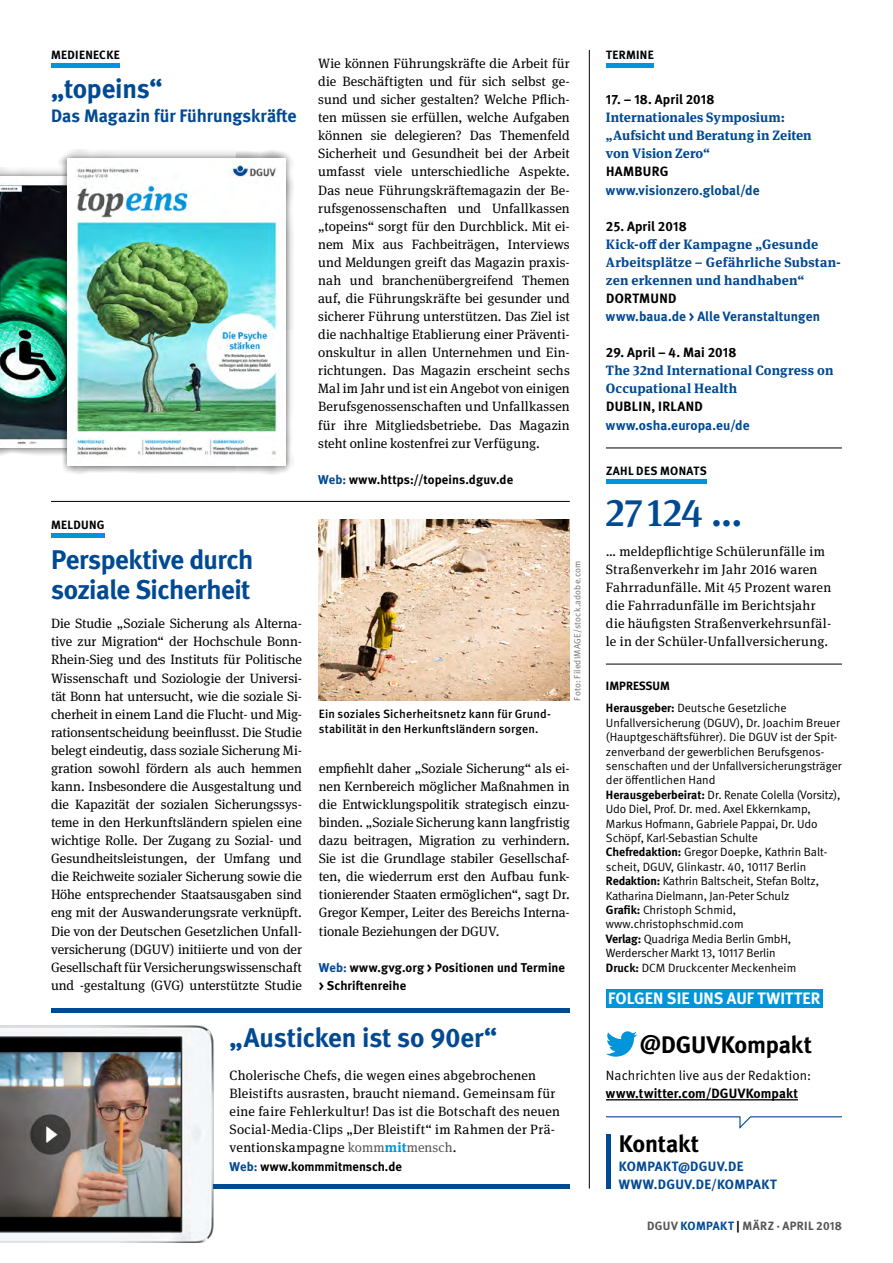
<style>
.page{position:relative;width:893px;height:1263px;background:#fff}
.page>*{position:absolute;margin:0;border:0;box-sizing:border-box;transform-origin:0 0}
.Zahl_des_Monats{font:500 39px "DGUV Meta Serif";color:#004993}
.Headline__Seite_4{font:700 27px/30px "DGUV Meta";letter-spacing:-.015em;color:#004993}
.Headline__Twitter{font:700 24px "DGUV Meta";letter-spacing:-.005em;color:#000}
.Headline__Kontakt{font:700 24px "DGUV Meta";letter-spacing:-.01em;color:#000}
.Headline__Seite_4-2{font:700 18px "DGUV Meta";color:#004993}
.Rubrik__Twitter{font:700 16.5px "DGUV Meta";letter-spacing:.005em;color:#fff}
.Fließtext{font:13.5px/18px "DGUV Meta Serif";letter-spacing:-.005em;color:#000;text-align:justify}
.Erster_Absatz{font:13.5px/18px "DGUV Meta Serif";letter-spacing:.005em;color:#000;text-align:justify}
.Erster_Absatz__links{font:13.5px/18px "DGUV Meta Serif";letter-spacing:.02em;color:#000}
.Termin__Titel{font:700 13.5px/18px "DGUV Meta Serif";letter-spacing:.01em;color:#004993}
.Termin__Link{font:700 13.5px "DGUV Meta";letter-spacing:.005em;color:#004993}
.Weblink{font:13.5px/18px "DGUV Meta";letter-spacing:.005em;color:#000}
.Termin__Datum{font:700 13.5px "DGUV Meta";letter-spacing:.005em;color:#000}
.Kontakt__Links{font:700 13.5px "DGUV Meta";letter-spacing:.02em;color:#004993}
.Termin__Location{font:700 13.5px "DGUV Meta";letter-spacing:.025em;color:#000}
.Weblink-2{font:700 12.75px/18px "DGUV Meta";letter-spacing:.005em;color:#000}
.Impressum{font:12px/14.4px "DGUV Meta";letter-spacing:-.01em;color:#000}
.Bildzeile{font:500 12px/14.4px "DGUV Meta";letter-spacing:.01em;color:#000}
.Rubrik{font:700 12px "DGUV Meta";letter-spacing:.03em;color:#000}
.t1{font:700 12px "DGUV Meta";letter-spacing:.025em;color:#565656}
.Impressum-2{font:700 12px "DGUV Meta";color:#000}
.Bildquelle{font:9px "DGUV Meta";letter-spacing:.02em;color:#6f6f6e}
.s1{color:#004993}
.s2{color:#565656}
.s3{font-weight:700;color:#0095db}
.s4{font-weight:700}
.s5{color:#000}
</style>
<div class="page">
<hr style="left:606px;top:1134px;width:4px;height:54px;background:#004993">
<div style="left:606px;top:990px;width:217px;height:18px;background:#0095db"></div>
<hr style="left:606px;top:1099px;width:192px;height:1px;background:#000">
<svg style="left:606px;top:1031px;width:31px;height:26px"></svg>
<svg style="left:606px;top:1116px;width:236px;height:13px"></svg>
<hr style="left:589px;top:50px;width:1px;height:1138px;background:#000">
<hr style="left:606px;top:448px;width:236px;height:1px;background:#000">
<hr style="left:606px;top:664px;width:236px;height:1px;background:#000">
<hr style="left:51px;top:1184px;width:519px;height:4px;background:#004993">
<hr style="left:51px;top:1008px;width:519px;height:4px;background:#004993">
<hr style="left:51px;top:501px;width:519px;height:1px;background:#000">
<hr style="left:51px;top:534px;width:54px;height:4px;background:#0095db">
<hr style="left:606px;top:64px;width:48px;height:4px;background:#0095db">
<hr style="left:51px;top:64px;width:69px;height:4px;background:#0095db">
<img style="left:319px;top:520px;width:251px;height:181px">
<hr style="left:606px;top:479px;width:101px;height:4px;background:#0095db">
<img style="left:0;top:1026px;width:214px;height:217px">
<img style="left:0;top:185px;width:59px;height:260px">
<div style="left:59px;top:149px;width:235px;height:326px;background:#000;opacity:.75"></div>
<img style="left:68px;top:158px;width:217px;height:308px">
<h1 class="Rubrik" style="left:51px;top:48px;width:70px">MEDIENECKE</h1>
<p class="Headline__Seite_4" style="left:51px;top:75px;width:113px">„topeins“</p>
<p class="Headline__Seite_4-2" style="left:51px;top:105px;width:247px">Das Magazin für Führungskräfte</p>
<h1 class="Rubrik" style="left:51px;top:518px;width:55px">MELDUNG</h1>
<p class="Headline__Seite_4" style="left:51px;top:546px;width:204px">Perspektive durch soziale Sicherheit</p>
<p class="Fließtext" style="left:51px;top:615px;width:252px">Die Studie „Soziale Sicherung als Alterna&shy;tive zur Migration“ der Hochschule Bonn-Rhein-Sieg und des Instituts für Politische Wissenschaft und Soziologie der Universi&shy;tät Bonn hat untersucht, wie die soziale Si&shy;cherheit in einem Land die Flucht- und Mig&shy;rationsentscheidung beeinflusst. Die Studie belegt eindeutig, dass soziale Sicherung Mi&shy;gration sowohl fördern als auch hemmen kann. Insbesondere die Ausgestaltung und die Kapazität der sozialen Sicherungssys&shy;teme in den Herkunftsländern spielen eine wichtige Rolle. Der Zugang zu Sozial- und Gesundheitsleistungen, der Umfang und die Reichweite sozialer Sicherung sowie die Höhe entsprechender Staatsausgaben sind eng mit der Auswanderungsrate verknüpft.<br>Die von der Deutschen Gesetzlichen Unfall&shy;versicherung (DGUV) initiierte und von der Gesellschaft für Versicherungswissenschaft und -gestaltung (GVG) unterstützte Studie</p>
<p class="Erster_Absatz" style="left:318px;top:55px;width:253px">Wie können Führungskräfte die Arbeit für die Beschäftigten und für sich selbst ge&shy;sund und sicher gestalten? Welche Pflich&shy;ten müssen sie erfüllen, welche Aufgaben können sie delegieren? Das Themenfeld Sicherheit und Gesundheit bei der Arbeit umfasst viele unterschiedliche Aspekte.<br>Das neue Führungskräftemagazin der Be&shy;rufsgenossenschaften und Unfallkassen „topeins“ sorgt für den Durchblick. Mit ei&shy;nem Mix aus Fachbeiträgen, Interviews und Meldungen greift das Magazin praxis&shy;nah und branchenübergreifend Themen auf, die Führungskräfte bei gesunder und sicherer Führung unterstützen. Das Ziel ist die nachhaltige Etablierung einer Präventi&shy;onskultur in allen Unternehmen und Ein&shy;richtungen. Das Magazin erscheint sechs Mal im Jahr und ist ein Angebot von einigen Berufsgenossenschaften und Unfallkassen für ihre Mitgliedsbetriebe. Das Magazin steht online kostenfrei zur Verfügung.</p>
<p class="Weblink-2" style="left:318px;top:471px;width:196px"><span class="s1">Web:</span> www.https://topeins.dguv.de</p>
<p class="Bildzeile" style="left:319px;top:707px;width:233px">Ein soziales Sicherheitsnetz kann für Grund&shy;stabilität in den Herkunftsländern sorgen.</p>
<p class="Bildquelle" style="left:572px;top:701px;width:142px;rotate:-90deg">Foto: FiledIMAGE/stock.adobe.com</p>
<p class="Fließtext" style="left:319px;top:759px;width:252px">empfiehlt daher „Soziale Sicherung“ als ei&shy;nen Kernbereich möglicher Maßnahmen in die Entwicklungspolitik strategisch einzu&shy;binden. „Soziale Sicherung kann langfristig dazu beitragen, Migration zu verhindern.<br>Sie ist die Grundlage stabiler Gesellschaf&shy;ten, die wiederrum erst den Aufbau funk&shy;tionierender Staaten ermöglichen“, sagt Dr.<br>Gregor Kemper, Leiter des Bereichs Interna&shy;tionale Beziehungen der DGUV.</p>
<p class="Weblink-2" style="left:319px;top:959px;width:248px"><span class="s1">Web:</span> www.gvg.org &gt; Positionen und Termine &gt; Schriftenreihe</p>
<p class="Headline__Seite_4" style="left:230px;top:1024px;width:269px">„Austicken ist so 90er“</p>
<p class="Erster_Absatz__links" style="left:230px;top:1067px;width:332px">Cholerische Chefs, die wegen eines abgebrochenen Bleistifts ausrasten, braucht niemand. Gemeinsam für eine faire Fehlerkultur! Das ist die Botschaft des neuen Social-Media-Clips „Der Bleistift“ im Rahmen der Prä&shy;ventionskampagne <span class="s2">komm</span><span class="s3">mit</span><span class="s2">mensch</span>.</p>
<p class="Weblink-2" style="left:230px;top:1157px;width:174px"><span class="s1">Web:</span> www.kommmitmensch.de</p>
<h1 class="Rubrik" style="left:606px;top:48px;width:49px">TERMINE</h1>
<p class="Termin__Datum" style="left:606px;top:91px;width:110px">17. – 18. April 2018</p>
<p class="Termin__Titel" style="left:606px;top:109px;width:207px">Internationales Symposium: „Aufsicht und Beratung in Zeiten von Vision Zero“</p>
<p class="Termin__Location" style="left:606px;top:164px;width:64px">HAMBURG</p>
<p class="Termin__Link" style="left:606px;top:182px;width:155px">www.visionzero.global/de</p>
<p class="Termin__Datum" style="left:606px;top:218px;width:82px">25. April 2018</p>
<p class="Termin__Titel" style="left:606px;top:235px;width:236px">Kick-off der Kampagne „Gesunde<br>Arbeitsplätze – Gefährliche Substan&shy;zen erkennen und handhaben“</p>
<p class="Termin__Location" style="left:606px;top:290px;width:72px">DORTMUND</p>
<p class="Termin__Link" style="left:606px;top:308px;width:216px">www.baua.de &gt; Alle Veranstaltungen</p>
<p class="Termin__Datum" style="left:606px;top:344px;width:132px">29. April – 4. Mai 2018</p>
<p class="Termin__Titel" style="left:606px;top:362px;width:229px">The 32nd International Congress on<br>Occupational Health</p>
<p class="Termin__Location" style="left:606px;top:399px;width:98px">DUBLIN, IRLAND</p>
<p class="Termin__Link" style="left:606px;top:417px;width:145px">www.osha.europa.eu/de</p>
<h1 class="Rubrik" style="left:606px;top:463px;width:102px">ZAHL DES MONATS</h1>
<p class="Zahl_des_Monats" style="left:606px;top:489px;width:138px">27124 ...</p>
<p class="Erster_Absatz__links" style="left:606px;top:543px;width:227px">… meldepflichtige Schülerunfälle im Straßenverkehr im Jahr 2016 waren Fahrradunfälle. Mit 45 Prozent waren die Fahrradunfälle im Berichtsjahr die häufigsten Straßenverkehrsunfäl&shy;le in der Schüler-Unfallversicherung.</p>
<p class="Impressum-2" style="left:606px;top:678px;width:66px">IMPRESSUM</p>
<p class="Impressum" style="left:606px;top:701px;width:237px"><span class="s4">Herausgeber:</span> Deutsche Gesetzliche Unfallversicherung (DGUV), Dr. Joachim Breuer (Hauptgeschäftsführer). Die DGUV ist der Spit&shy;zenverband der gewerblichen Berufsgenos&shy;senschaften und der Unfallversicherungsträger der öffentlichen Hand</p>
<p class="Impressum" style="left:606px;top:788px;width:236px"><span class="s4">Herausgeberbeirat:</span> Dr. Renate Colella (Vorsitz), Udo Diel, Prof. Dr. med. Axel Ekkernkamp, Markus Hofmann, Gabriele Pappai, Dr. Udo Schöpf, Karl-Sebastian Schulte</p>
<p class="Impressum" style="left:606px;top:845px;width:223px"><span class="s4">Chefredaktion:</span> Gregor Doepke, Kathrin Balt&shy;scheit, DGUV, Glinkastr. 40, 10117 Berlin</p>
<p class="Impressum" style="left:606px;top:874px;width:215px"><span class="s4">Redaktion:</span> Kathrin Baltscheit, Stefan Boltz,<br>Katharina Dielmann, Jan-Peter Schulz</p>
<p class="Impressum" style="left:606px;top:903px;width:139px"><span class="s4">Grafik:</span> Christoph Schmid, www.christophschmid.com</p>
<p class="Impressum" style="left:606px;top:932px;width:187px"><span class="s4">Verlag:</span> Quadriga Media Berlin GmbH,<br>Werderscher Markt 13, 10117 Berlin</p>
<p class="Impressum" style="left:606px;top:961px;width:192px"><span class="s4">Druck:</span> DCM Druckcenter Meckenheim</p>
<p class="Rubrik__Twitter" style="left:608px;top:989px;width:214px">FOLGEN SIE UNS AUF TWITTER</p>
<p class="Headline__Twitter" style="left:640px;top:1030px;width:174px">@DGUVKompakt</p>
<p class="Weblink" style="left:606px;top:1067px;width:207px">Nachrichten live aus der Redaktion: <span class="s4">www.twitter.com/DGUVKompakt</span></p>
<p class="Headline__Kontakt" style="left:619px;top:1130px;width:82px">Kontakt</p>
<p class="Kontakt__Links" style="left:619px;top:1158px;width:126px">KOMPAKT@DGUV.DE</p>
<p class="Kontakt__Links" style="left:619px;top:1176px;width:159px">WWW.DGUV.DE/KOMPAKT</p>
<p class="t1" style="left:647px;top:1219px;width:196px">DGUV <span class="s1">KOMPAKT</span> <span class="s5">|</span> MÄRZ · APRIL 2018</p>
</div>
